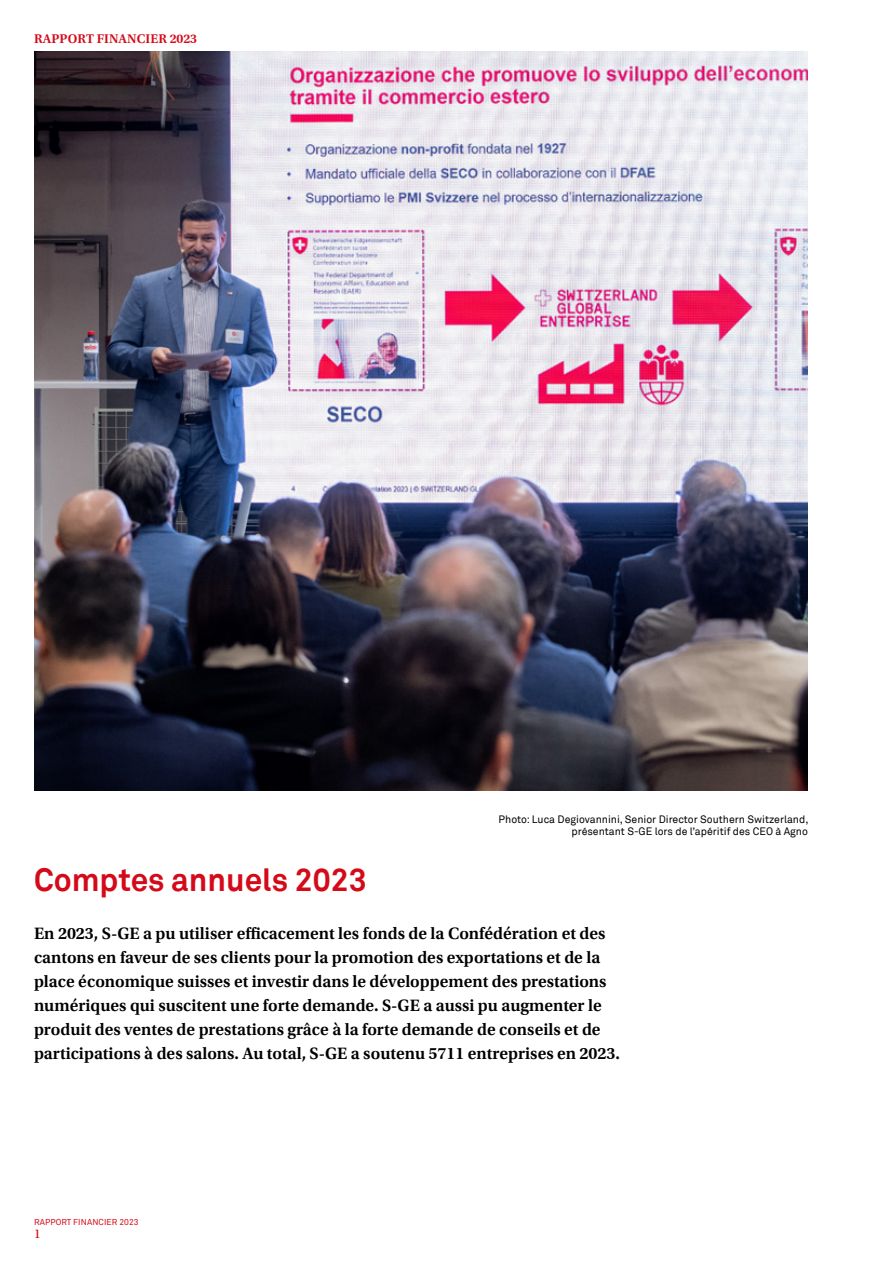
<style>
.page{position:relative;width:893px;height:1263px;background:#fff}
.page>*{position:absolute;margin:0;border:0;box-sizing:border-box;transform-origin:0 0}
.t1{font:31.5px "Akkurat S GE Bold";color:#d40a19}
.t2{font:17.25px/24px "Utopia S GE Semibold";color:#000}
.t3{font:13.2px "Utopia S GE Semibold";letter-spacing:.01em;color:#d40a19}
.t4{font:13.2px "Utopia S GE Regular";color:#d40a19}
.t5{font:10.5px/12.6px "Akkurat S GE Regular";color:#000;text-align:right}
.t6{font:8.4px "Akkurat S GE Regular";letter-spacing:.01em;color:#d40a19}
</style>
<div class="page">
<img style="left:34px;top:51px;width:774px;height:739px">
<p class="t3" style="left:34px;top:29px;width:165px">RAPPORT FINANCIER 2023</p>
<p class="t5" style="left:499px;top:812px;width:311px">Photo: Luca Degiovannini, Senior Director Southern Switzerland, présentant S-GE lors de l’apéritif des CEO à Agno</p>
<h1 class="t1" style="left:34px;top:857px;width:334px">Comptes annuels 2023</h1>
<p class="t2" style="left:34px;top:920px;width:587px">En 2023, S-GE a pu utiliser efficacement les fonds de la Confédération et des cantons en faveur de ses clients pour la promotion des exportations et de la place économique suisses et investir dans le développement des prestations numériques qui suscitent une forte demande. S-GE a aussi pu augmenter le produit des ventes de prestations grâce à la forte demande de conseils et de participations à des salons. Au total, S-GE a soutenu 5711 entreprises en 2023.</p>
<p class="t6" style="left:34px;top:1216px;width:106px">RAPPORT FINANCIER 2023</p>
<p class="t4" style="left:34px;top:1224px;width:8px">1</p>
</div>
